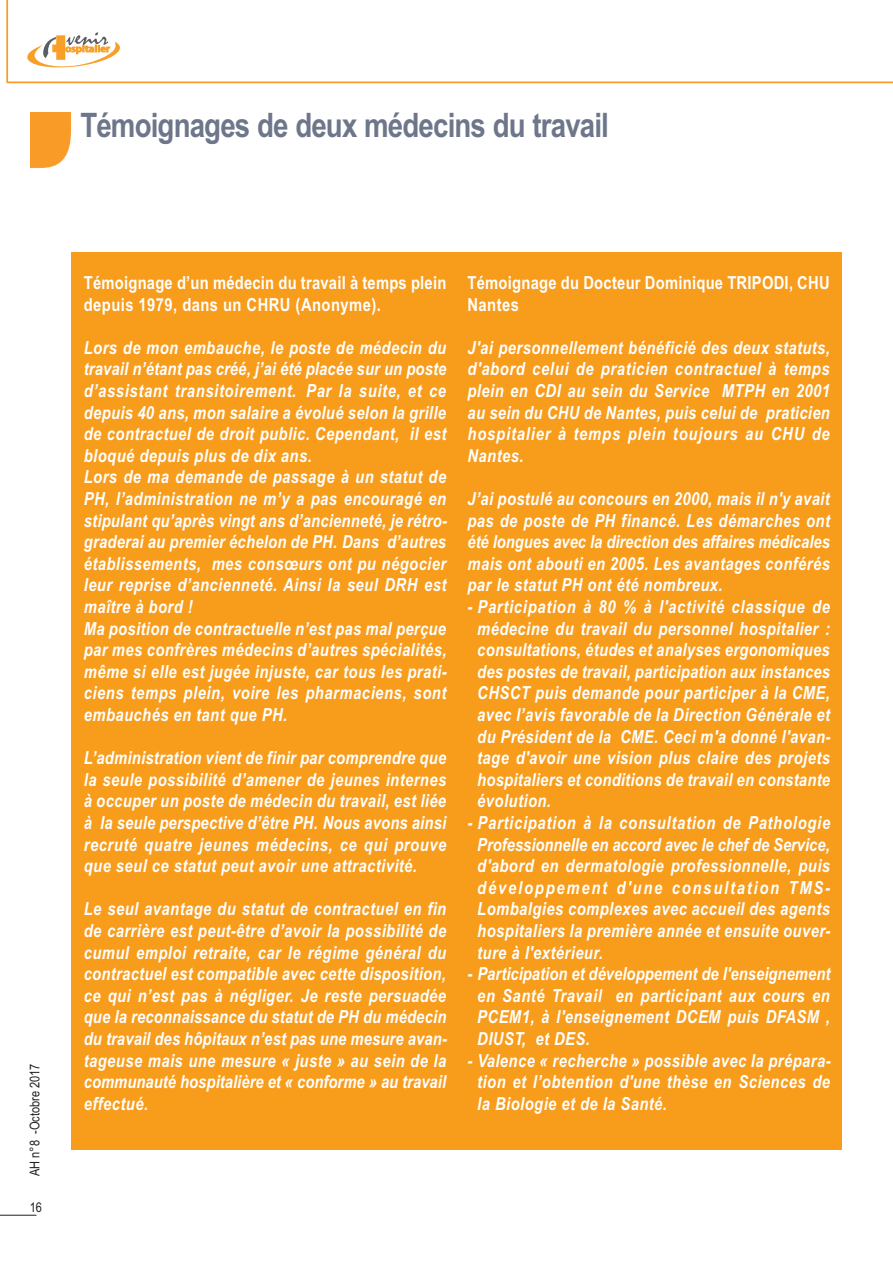
<style>
.page{position:relative;width:893px;height:1263px;background:#fff}
.page>*{position:absolute;margin:0;border:0;box-sizing:border-box;transform-origin:0 0}
.t1{font:700 33.75px "Arial Narrow";letter-spacing:-.025em;color:#6d768a}
.t2{font:italic 700 18px/21.6px "Arial Narrow";letter-spacing:.025em;color:#fff;text-align:justify}
.t3{font:700 18px/21.6px "Arial Narrow";letter-spacing:.015em;color:#fff}
.t4{font:13.5px "Arial Narrow";color:#231f20}
</style>
<div class="page">
<div style="left:72px;top:252px;width:770px;height:898px;background:#f89c1c"></div>
<svg style="left:31px;top:112px;width:40px;height:56px;background:#f8a438"></svg>
<svg style="left:6px;top:0;width:887px;height:84px"></svg>
<svg style="left:27px;top:32px;width:94px;height:37px"></svg>
<hr style="left:0;top:1215px;width:36px;height:1px;background:#231f20">
<h1 class="t1" style="left:80px;top:106px;width:530px">Témoignages de deux médecins du travail</h1>
<p class="t4" style="left:27px;top:1176px;width:115px;rotate:-90deg">AH n°8 -Octobre 2017</p>
<p class="t4" style="left:30px;top:1199px;width:14px">16</p>
<p class="t3" style="left:84px;top:272px;width:364px">Témoignage d’un médecin du travail à temps plein depuis 1979, dans un CHRU (Anonyme).</p>
<p class="t2" style="left:84px;top:337px;width:365px;text-align:left">Lors de mon embauche, le poste de médecin du travail n’étant pas créé, j’ai été placée sur un poste d’assistant transitoirement. Par la suite, et ce depuis 40 ans, mon salaire a évolué selon la grille de contractuel de droit public. Cependant, il est bloqué depuis plus de dix ans.<br>Lors de ma demande de passage à un statut de PH, l’administration ne m’y a pas encouragé en stipulant qu’après vingt ans d’ancienneté, je rétro&shy;graderai au premier échelon de PH. Dans d’autres établissements, mes consœurs ont pu négocier leur reprise d’ancienneté. Ainsi la seul DRH est maître à bord !<br>Ma position de contractuelle n’est pas mal perçue par mes confrères médecins d’autres spécialités, même si elle est jugée injuste, car tous les prati&shy;ciens temps plein, voire les pharmaciens, sont embauchés en tant que PH.</p>
<p class="t2" style="left:84px;top:747px;width:364px">L’administration vient de finir par comprendre que la seule possibilité d’amener de jeunes internes à occuper un poste de médecin du travail, est liée à la seule perspective d’être PH. Nous avons ainsi recruté quatre jeunes médecins, ce qui prouve que seul ce statut peut avoir une attractivité.</p>
<p class="t2" style="left:84px;top:898px;width:365px">Le seul avantage du statut de contractuel en fin de carrière est peut-être d’avoir la possibilité de cumul emploi retraite, car le régime général du contractuel est compatible avec cette disposition, ce qui n’est pas à négliger. Je reste persuadée que la reconnaissance du statut de PH du médecin du travail des hôpitaux n’est pas une mesure avan&shy;tageuse mais une mesure « juste » au sein de la communauté hospitalière et « conforme » au travail effectué.</p>
<p class="t3" style="left:467px;top:272px;width:364px">Témoignage du Docteur Dominique TRIPODI, CHU<br>Nantes</p>
<p class="t2" style="left:467px;top:337px;width:364px">J'ai personnellement bénéficié des deux statuts, d'abord celui de praticien contractuel à temps plein en CDI au sein du Service MTPH en 2001 au sein du CHU de Nantes, puis celui de praticien hospitalier à temps plein toujours au CHU de Nantes.</p>
<p class="t2" style="left:467px;top:488px;width:364px">J’ai postulé au concours en 2000, mais il n'y avait pas de poste de PH financé. Les démarches ont été longues avec la direction des affaires médicales mais ont abouti en 2005. Les avantages conférés par le statut PH ont été nombreux.</p>
<p class="t2" style="left:477px;top:596px;width:355px;text-indent:-10px">- Participation à 80 % à l'activité classique de médecine du travail du personnel hospitalier : consultations, études et analyses ergonomiques des postes de travail, participation aux instances CHSCT puis demande pour participer à la CME, avec l’avis favorable de la Direction Générale et du Président de la CME. Ceci m'a donné l'avan&shy;tage d'avoir une vision plus claire des projets hospitaliers et conditions de travail en constante évolution.</p>
<p class="t2" style="left:477px;top:812px;width:355px;text-indent:-10px">- Participation à la consultation de Pathologie Professionnelle en accord avec le chef de Service, d'abord en dermatologie professionnelle, puis développement d'une consultation TMS-Lombalgies complexes avec accueil des agents hospitaliers la première année et ensuite ouver&shy;ture à l'extérieur.</p>
<p class="t2" style="left:477px;top:963px;width:355px;text-indent:-10px">- Participation et développement de l'enseignement en Santé Travail en participant aux cours en PCEM1, à l'enseignement DCEM puis DFASM , DIUST, et DES.</p>
<p class="t2" style="left:477px;top:1050px;width:355px;text-indent:-10px">- Valence « recherche » possible avec la prépara&shy;tion et l’obtention d'une thèse en Sciences de la Biologie et de la Santé.</p>
</div>
